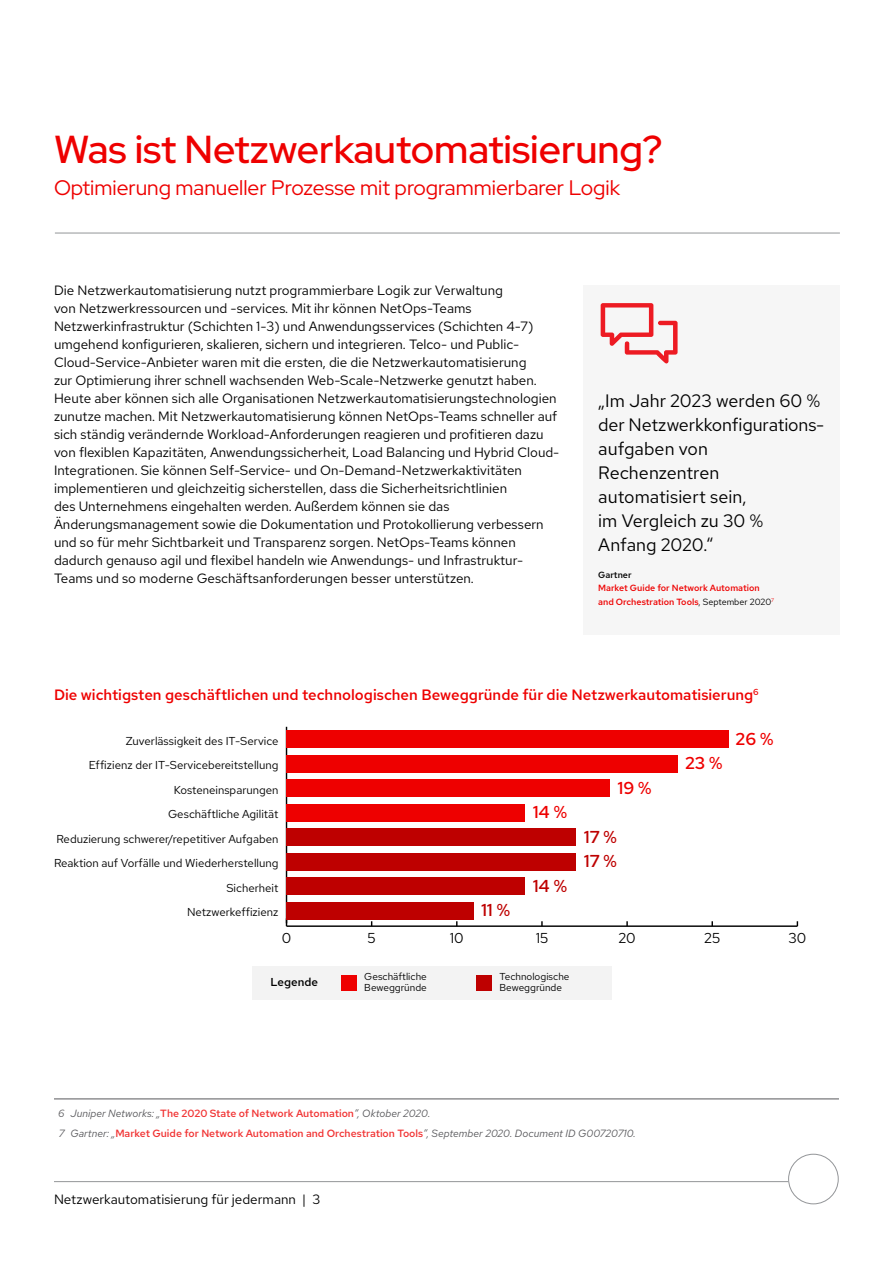
<style>
.page{position:relative;width:893px;height:1263px;background:#fff}
.page>*{position:absolute;margin:0;border:0;box-sizing:border-box;transform-origin:0 0}
.t1{font:500 39px "Red Hat Display";color:#e00}
.t2{font:21px "Red Hat Display";color:#e00}
.t3{font:18px/24px "Red Hat Text";color:#000}
.t4{font:500 17.25px "Red Hat Text";color:#e00}
.t5{font:500 17.25px/24.5px "Red Hat Text";color:#be0000}
.t6{font:500 15px "Red Hat Text";color:#e00}
.t7{font:14.4px "Red Hat Text";color:#000}
.t8{font:13.5px/18px "Red Hat Text";color:#000}
.t9{font:11.55px "Red Hat Text";color:#000}
.t10{font:500 11.55px "Red Hat Text";color:#000}
.t11{font:500 10.5px/19.5px "Red Hat Text";color:#f13333}
.t12{font:10.05px/11.6px "Red Hat Text";color:#000}
.t13{font:500 9px/13.5px "Red Hat Text";color:#e00}
.t14{font:500 9px "Red Hat Text";color:#000}
.s1{font-weight:400;color:#000}
.s2{font-weight:400;font-style:italic;color:#58585b}
</style>
<div class="page">
<hr style="left:54px;top:1181px;width:734px;height:1px;background:#939598">
<div style="left:788px;top:1154px;width:51px;height:50px;border:1px solid #939598;border-radius:50%"></div>
<hr style="left:55px;top:233px;width:785px;height:1px;background:#939598">
<div style="left:583px;top:285px;width:257px;height:349px;background:#f6f6f6"></div>
<hr style="left:54px;top:1098px;width:785px;height:1px;background:#58585b">
<hr style="left:286px;top:925px;width:511px;height:2px;background:#000">
<hr style="left:286px;top:727px;width:1px;height:199px;background:#000">
<div style="left:286px;top:730px;width:443px;height:18px;background:#e00"></div>
<div style="left:286px;top:755px;width:392px;height:17px;background:#e00"></div>
<div style="left:286px;top:779px;width:324px;height:18px;background:#e00"></div>
<div style="left:286px;top:804px;width:239px;height:18px;background:#e00"></div>
<div style="left:286px;top:828px;width:290px;height:18px;background:#be0000"></div>
<div style="left:286px;top:853px;width:290px;height:18px;background:#be0000"></div>
<div style="left:286px;top:877px;width:239px;height:18px;background:#be0000"></div>
<div style="left:286px;top:902px;width:188px;height:18px;background:#be0000"></div>
<div style="left:252px;top:966px;width:360px;height:34px;background:#f3f3f3"></div>
<div style="left:341px;top:975px;width:15px;height:16px;background:#e00"></div>
<div style="left:476px;top:975px;width:16px;height:16px;background:#be0000"></div>
<svg style="left:601px;top:303px;width:77px;height:60px"></svg>
<h1 class="t1" style="left:54px;top:124px;width:610px">Was ist Netzwerkautomatisierung?</h1>
<h2 class="t2" style="left:54px;top:174px;width:568px">Optimierung manueller Prozesse mit programmierbarer Logik</h2>
<p class="t8" style="left:54px;top:281px;width:507px">Die Netzwerkautomatisierung nutzt programmierbare Logik zur Verwaltung<br>von Netzwerkressourcen und -services. Mit ihr können NetOps-Teams Netzwerkinfrastruktur (Schichten 1-3) und Anwendungsservices (Schichten 4-7) umgehend konfigurieren, skalieren, sichern und integrieren. Telco- und Public-Cloud-Service-Anbieter waren mit die ersten, die die Netzwerkautomatisierung<br>zur Optimierung ihrer schnell wachsenden Web-Scale-Netzwerke genutzt haben.<br>Heute aber können sich alle Organisationen Netzwerkautomatisierungstechnologien zunutze machen. Mit Netzwerkautomatisierung können NetOps-Teams schneller auf sich ständig verändernde Workload-Anforderungen reagieren und profitieren dazu von flexiblen Kapazitäten, Anwendungssicherheit, Load Balancing und Hybrid Cloud-Integrationen. Sie können Self-Service- und On-Demand-Netzwerkaktivitäten implementieren und gleichzeitig sicherstellen, dass die Sicherheitsrichtlinien<br>des Unternehmens eingehalten werden. Außerdem können sie das Änderungsmanagement sowie die Dokumentation und Protokollierung verbessern und so für mehr Sichtbarkeit und Transparenz sorgen. NetOps-Teams können dadurch genauso agil und flexibel handeln wie Anwendungs- und Infrastruktur-Teams und so moderne Geschäftsanforderungen besser unterstützen.</p>
<h3 class="t3" style="left:598px;top:388px;width:228px">„Im Jahr 2023 werden 60 % der Netzwerkkonfigurations&shy;aufgaben von<br>Rechenzentren automatisiert sein,<br>im Vergleich zu 30 %<br>Anfang 2020.“</h3>
<p class="t14" style="left:598px;top:569px;width:35px">Gartner</p>
<p class="t13" style="left:598px;top:581px;width:177px">Market Guide for Network Automation and Orchestration Tools<span class="s1">, September 2020</span><sup>7</sup></p>
<p class="t6" style="left:54px;top:685px;width:706px">Die wichtigsten geschäftlichen und technologischen Beweggründe für die Netzwerkautomatisierung<sup>6</sup></p>
<p class="t9" style="left:126px;top:733px;width:154px">Zuverlässigkeit des IT-Service</p>
<p class="t4" style="left:736px;top:727px;width:39px">26 %</p>
<p class="t4" style="left:685px;top:752px;width:39px">23 %</p>
<p class="t4" style="left:617px;top:776px;width:35px">19 %</p>
<p class="t4" style="left:533px;top:801px;width:36px">14 %</p>
<p class="t5" style="left:584px;top:824px;width:35px">17 %<br>17 %</p>
<p class="t5" style="left:533px;top:873px;width:36px">14 %</p>
<p class="t5" style="left:481px;top:898px;width:31px">11 %</p>
<p class="t9" style="left:89px;top:757px;width:191px">Effizienz der IT-Servicebereitstellung</p>
<p class="t9" style="left:174px;top:782px;width:106px">Kosteneinsparungen</p>
<p class="t9" style="left:168px;top:807px;width:112px">Geschäftliche Agilität</p>
<p class="t9" style="left:56px;top:831px;width:224px">Reduzierung schwerer/repetitiver Aufgaben</p>
<p class="t9" style="left:54px;top:856px;width:226px">Reaktion auf Vorfälle und Wiederherstellung</p>
<p class="t9" style="left:226px;top:880px;width:54px">Sicherheit</p>
<p class="t9" style="left:187px;top:905px;width:93px">Netzwerkeffizienz</p>
<p class="t7" style="left:282px;top:928px;width:11px">0</p>
<p class="t7" style="left:368px;top:928px;width:10px">5</p>
<p class="t7" style="left:450px;top:928px;width:15px">10</p>
<p class="t7" style="left:536px;top:928px;width:14px">15</p>
<p class="t7" style="left:618px;top:928px;width:19px">20</p>
<p class="t7" style="left:704px;top:928px;width:18px">25</p>
<p class="t7" style="left:788px;top:928px;width:19px">30</p>
<p class="t10" style="left:271px;top:974px;width:49px">Legende</p>
<p class="t12" style="left:364px;top:970px;width:64px">Geschäftliche<br>Beweggründe</p>
<p class="t12" style="left:499px;top:970px;width:71px">Technologische<br>Beweggründe</p>
<p class="t11" style="left:58px;top:1104px;width:579px"><span class="s2">6 Juniper Networks: „</span>The 2020 State of Network Automation<span class="s2">“, Oktober 2020.<br>7 Gartner: „</span>Market Guide for Network Automation and Orchestration Tools<span class="s2">“, September 2020. Document ID G00720710.</span></p>
<p class="t8" style="left:54px;top:1190px;width:268px">Netzwerkautomatisierung für jedermann | 3</p>
</div>
